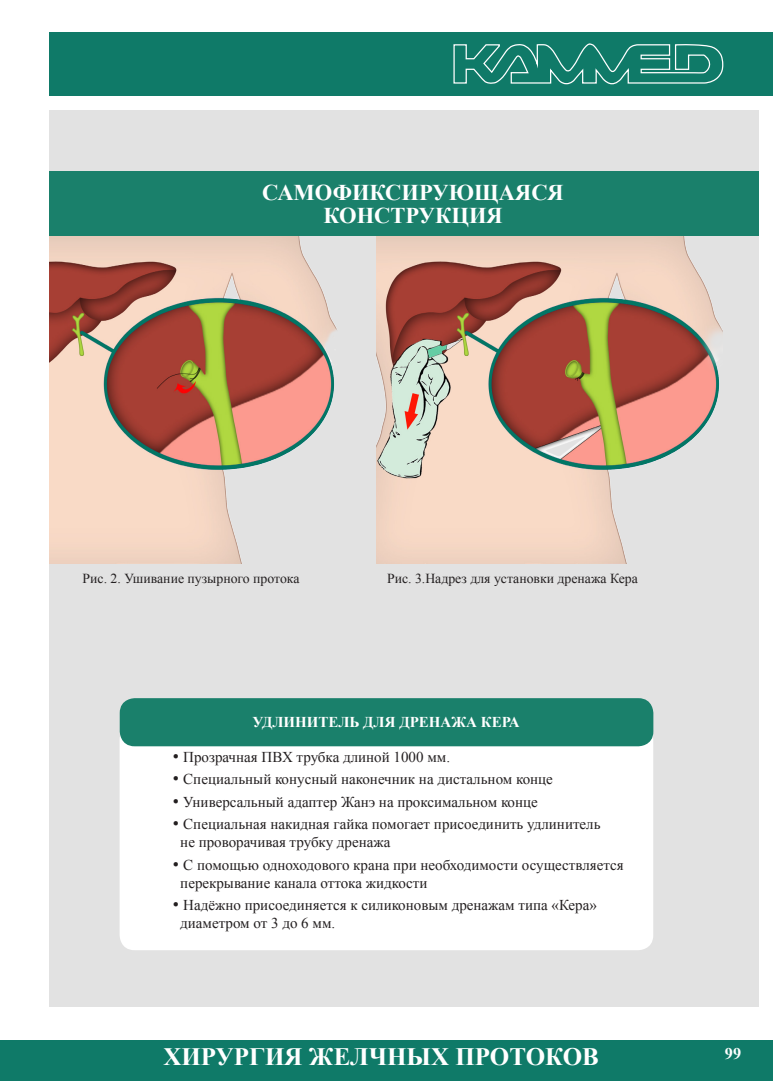
<style>
.page{position:relative;width:773px;height:1081px;background:#fff}
.page>*{position:absolute;margin:0;border:0;box-sizing:border-box;transform-origin:0 0}
.t1{font:700 25px "Times New Roman";color:#fff}
.t2{font:700 22.5px/22.5px "Times New Roman";color:#fff;text-align:center}
.t3{font:700 16.25px "Times New Roman";color:#fff}
.t4{font:15px/18px "Times New Roman";color:#231f20}
.t5{font:700 15px "Times New Roman";color:#fff}
.t6{font:13.75px "Times New Roman";color:#231f20}
.s1{font-size:17.5px}
</style>
<div class="page">
<div style="left:0;top:1040px;width:14px;height:41px;background:#0f7a68"></div>
<div style="left:15px;top:1040px;width:757px;height:41px;background:#0f7a68"></div>
<div style="left:50px;top:110px;width:708px;height:896px;background:#e2e2e2"></div>
<div style="left:50px;top:32px;width:708px;height:64px;background:#0f7a68"></div>
<svg style="left:453px;top:43px;width:270px;height:42px"></svg>
<img style="left:376px;top:236px;width:346px;height:327px">
<img style="left:50px;top:236px;width:287px;height:327px">
<div style="left:120px;top:725px;width:533px;height:225px;background:#fff;border-radius:15px"></div>
<div style="left:120px;top:698px;width:533px;height:48px;background:#1a806b;border-radius:15px"></div>
<div style="left:50px;top:171px;width:708px;height:65px;background:#1a806b"></div>
<h2 class="t2" style="left:262px;top:181px;width:303px">САМОФИКСИРУЮЩАЯСЯ<br>КОНСТРУКЦИЯ</h2>
<p class="t6" style="left:83px;top:569px;width:218px">Рис. 2. Ушивание пузырного протока</p>
<p class="t6" style="left:387px;top:569px;width:252px">Рис. 3.Надрез для установки дренажа Кера</p>
<p class="t5" style="left:252px;top:711px;width:269px">УДЛИНИТЕЛЬ ДЛЯ ДРЕНАЖА КЕРА</p>
<p class="t4" style="left:173px;top:747px;width:279px"><span class="s1">•</span> Прозрачная ПВХ трубка длиной 1000 мм.</p>
<p class="t4" style="left:173px;top:770px;width:381px"><span class="s1">•</span> Специальный конусный наконечник на дистальном конце</p>
<p class="t4" style="left:173px;top:792px;width:366px"><span class="s1">•</span> Универсальный адаптер Жанэ на проксимальном конце</p>
<p class="t4" style="left:180px;top:815px;width:421px;text-indent:-8px"><span class="s1">•</span> Специальная накидная гайка помогает присоединить удлинитель не проворачивая трубку дренажа</p>
<p class="t4" style="left:180px;top:855px;width:445px;text-indent:-8px"><span class="s1">•</span> С помощью одноходового крана при необходимости осуществляется перекрывание канала оттока жидкости</p>
<p class="t4" style="left:180px;top:896px;width:418px;text-indent:-8px"><span class="s1">•</span> Надёжно присоединяется к силиконовым дренажам типа «Кера» диаметром от 3 до 6 мм.</p>
<h1 class="t1" style="left:163px;top:1038px;width:437px">ХИРУРГИЯ ЖЕЛЧНЫХ ПРОТОКОВ</h1>
<p class="t3" style="left:724px;top:1041px;width:18px">99</p>
</div>
